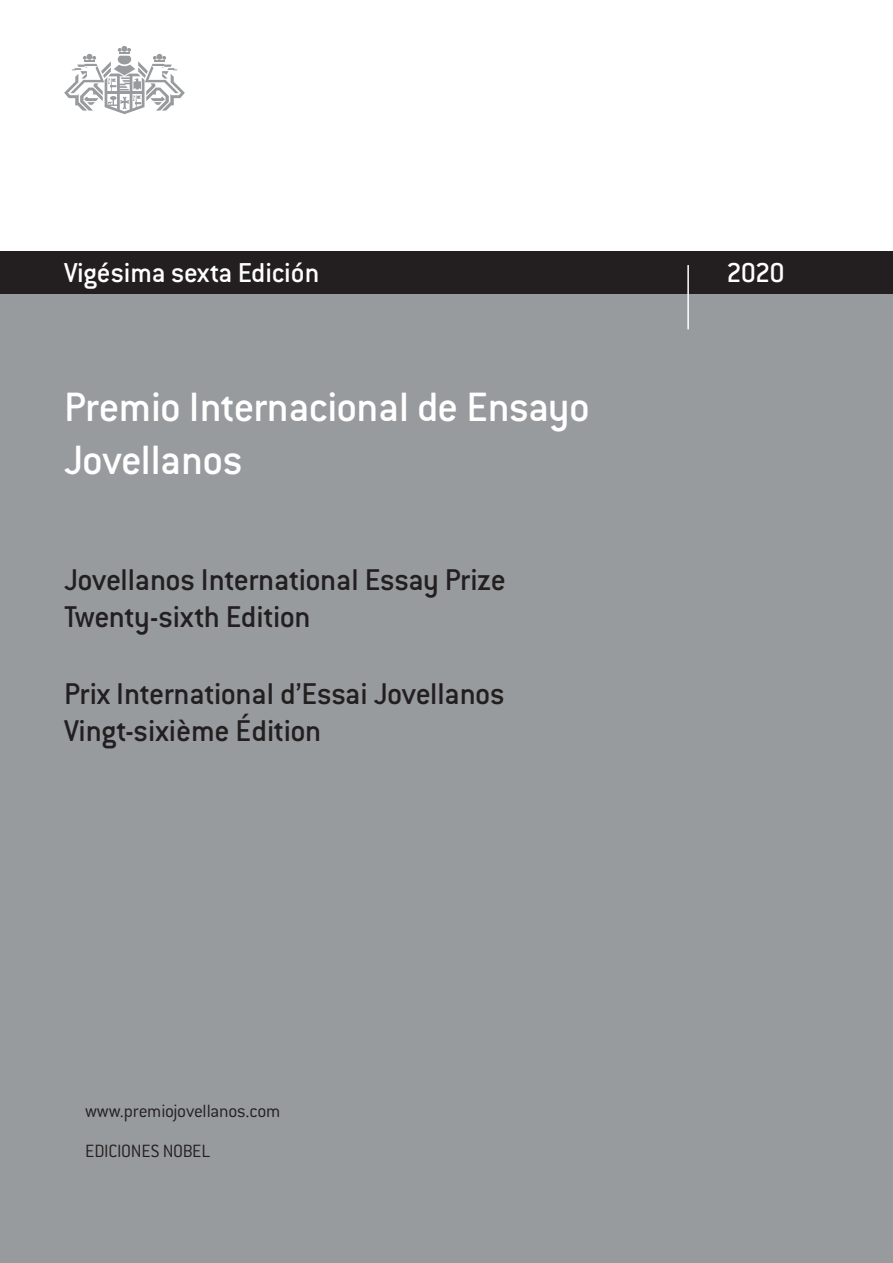
<style>
.page{position:relative;width:893px;height:1263px;background:#fff}
.page>*{position:absolute;margin:0;border:0;box-sizing:border-box;transform-origin:0 0}
.t1{font:500 45px/52.5px "Conduit ITC";letter-spacing:-.015em;color:#fff}
.t2{font:500 33px/37.5px "Conduit ITC";letter-spacing:-.015em;color:#231f20}
.t3{font:500 30px "Conduit ITC";letter-spacing:-.01em;color:#fff}
.t4{font:300 19.5px/40.7px "Conduit ITC";letter-spacing:-.015em;color:#231f20}
</style>
<div class="page">
<div style="left:0;top:293px;width:893px;height:970px;background:#979b9d"></div>
<div style="left:0;top:251px;width:893px;height:42px;background:#231f20"></div>
<svg style="left:64px;top:46px;width:121px;height:68px"></svg>
<hr style="left:687px;top:265px;width:2px;height:64px;background:#fff">
<p class="t3" style="left:64px;top:256px;width:257px">Vigésima sexta Edición</p>
<p class="t3" style="left:726px;top:256px;width:60px">2020</p>
<h1 class="t1" style="left:64px;top:380px;width:527px">Premio Internacional de Ensayo<br>Jovellanos</h1>
<p class="t2" style="left:64px;top:561px;width:443px">Jovellanos International Essay Prize<br>Twenty-sixth Edition</p>
<p class="t2" style="left:64px;top:674px;width:442px">Prix International d’Essai Jovellanos<br>Vingt-sixième Édition</p>
<p class="t4" style="left:85px;top:1090px;width:197px">www.premiojovellanos.com<br>EDICIONES NOBEL</p>
</div>
